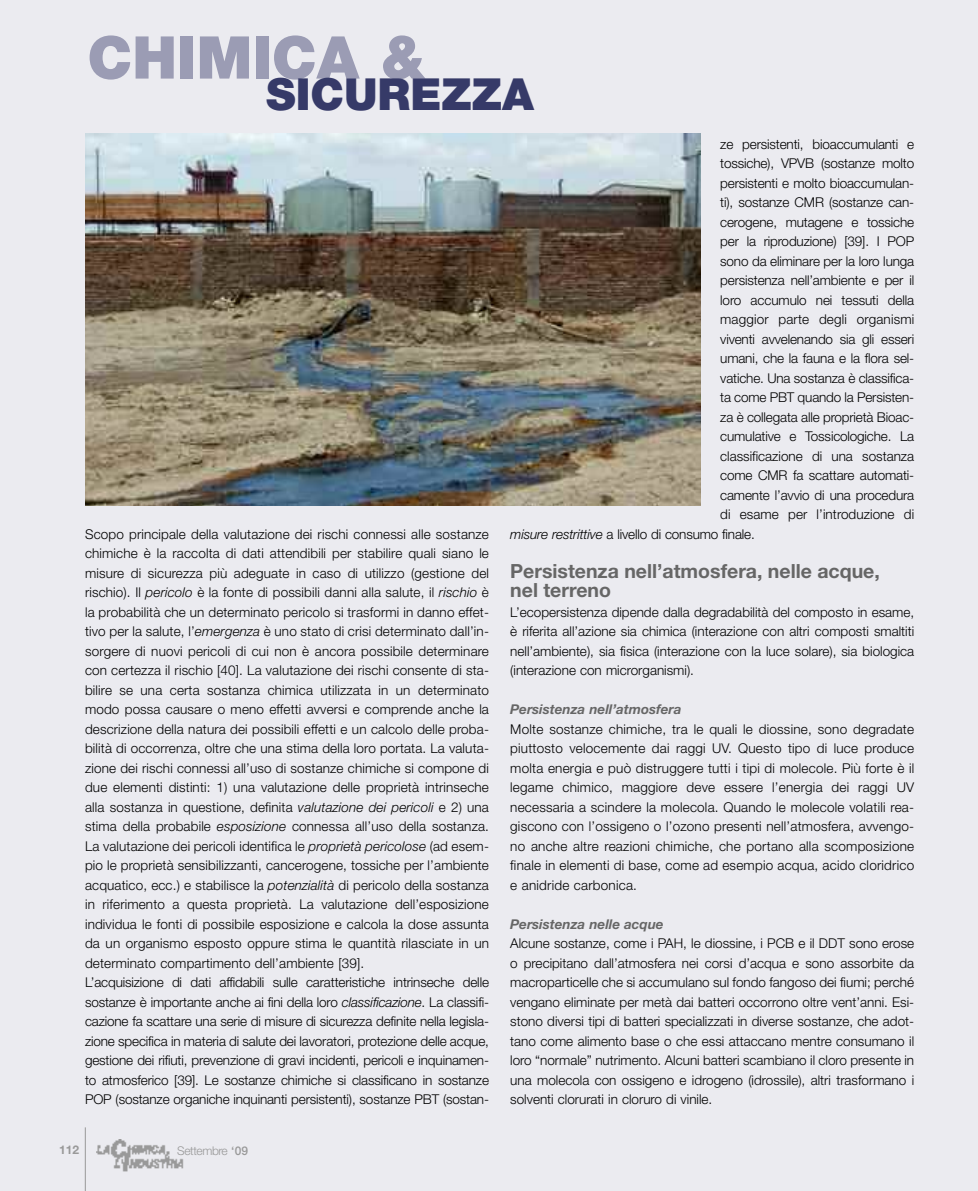
<style>
.page{position:relative;width:978px;height:1191px;background:#ebebf0}
.page>*{position:absolute;margin:0;border:0;box-sizing:border-box;transform-origin:0 0}
.t1{font:900 58.95px "Helvetica Neue";color:#9b9cb4}
.t2{font:900 44.25px "Helvetica Neue";color:#363a68}
.t3{font:700 19.5px/19.5px "Helvetica Neue";color:#666}
.t4{font:300 13.5px/19.5px "Helvetica Neue";letter-spacing:.01em;color:#000;text-align:justify}
.t5{font:300 13.5px "Helvetica Neue";letter-spacing:-.01em;color:#000}
.t6{font:italic 700 13.5px "Helvetica Neue";color:#666}
.t7{font:300 12px "Helvetica Neue";letter-spacing:-.035em;color:#999}
.t8{font:700 12px "Helvetica Neue";color:#999}
.s1{font-style:italic}
.s2{font-weight:500}
</style>
<div class="page">
<hr style="left:85px;top:1127px;width:1px;height:64px;background:#999">
<img style="left:96px;top:1139px;width:88px;height:33px">
<img style="left:85px;top:133px;width:616px;height:372px">
<h1 class="t1" style="left:87px;top:36px;width:339px">CHIMICA &amp;</h1>
<h2 class="t2" style="left:266px;top:78px;width:269px">SICUREZZA</h2>
<p class="t4" style="left:85px;top:525px;width:405px;text-align:left">Scopo principale della valutazione dei rischi connessi alle sostanze chimiche è la raccolta di dati attendibili per stabilire quali siano le misure di sicurezza più adeguate in caso di utilizzo (gestione del rischio). Il <span class="s1">pericolo</span> è la fonte di possibili danni alla salute, il <span class="s1">rischio</span> è la probabilità che un determinato pericolo si trasformi in danno effet&shy;tivo per la salute, l’<span class="s1">emergenza</span> è uno stato di crisi determinato dall’in&shy;sorgere di nuovi pericoli di cui non è ancora possibile determinare con certezza il rischio [40]. La valutazione dei rischi consente di sta&shy;bilire se una certa sostanza chimica utilizzata in un determinato modo possa causare o meno effetti avversi e comprende anche la descrizione della natura dei possibili effetti e un calcolo delle proba&shy;bilità di occorrenza, oltre che una stima della loro portata. La valuta&shy;zione dei rischi connessi all’uso di sostanze chimiche si compone di due elementi distinti: 1) una valutazione delle proprietà intrinseche alla sostanza in questione, definita <span class="s1">valutazione dei pericoli</span> e 2) una stima della probabile <span class="s1">esposizione</span> connessa all’uso della sostanza.<br>La valutazione dei pericoli identifica le <span class="s1">proprietà pericolose</span> (ad esem&shy;pio le proprietà sensibilizzanti, cancerogene, tossiche per l’ambiente acquatico, ecc.) e stabilisce la <span class="s1">potenzialità</span> di pericolo della sostanza in riferimento a questa proprietà. La valutazione dell’esposizione individua le fonti di possibile esposizione e calcola la dose assunta da un organismo esposto oppure stima le quantità rilasciate in un determinato compartimento dell’ambiente [39].<br>L’acquisizione di dati affidabili sulle caratteristiche intrinseche delle sostanze è importante anche ai fini della loro <span class="s1">classificazione</span>. La classifi&shy;cazione fa scattare una serie di misure di sicurezza definite nella legisla&shy;zione specifica in materia di salute dei lavoratori, protezione delle acque, gestione dei rifiuti, prevenzione di gravi incidenti, pericoli e inquinamen&shy;to atmosferico [39]. Le sostanze chimiche si classificano in sostanze POP (sostanze organiche inquinanti persistenti), sostanze PBT (sostan-</p>
<p class="t8" style="left:59px;top:1145px;width:22px">112</p>
<p class="t7" style="left:177px;top:1146px;width:72px">Settembre <span class="s2">‘09</span></p>
<p class="t5" style="left:720px;top:139px;width:195px">ze persistenti, bioaccumulanti e</p>
<p class="t5" style="left:720px;top:158px;width:195px">tossiche), VPVB (sostanze molto</p>
<p class="t5" style="left:720px;top:178px;width:195px">persistenti e molto bioaccumulan-</p>
<p class="t5" style="left:720px;top:197px;width:195px">ti), sostanze CMR (sostanze can-</p>
<p class="t5" style="left:720px;top:217px;width:195px">cerogene, mutagene e tossiche</p>
<p class="t5" style="left:720px;top:236px;width:195px">per la riproduzione) [39]. I POP</p>
<p class="t5" style="left:720px;top:256px;width:195px">sono da eliminare per la loro lunga</p>
<p class="t5" style="left:720px;top:275px;width:195px">persistenza nell’ambiente e per il</p>
<p class="t4" style="left:720px;top:291px;width:195px">loro accumulo nei tessuti della</p>
<p class="t4" style="left:720px;top:311px;width:195px">maggior parte degli organismi</p>
<p class="t5" style="left:720px;top:334px;width:195px">viventi avvelenando sia gli esseri</p>
<p class="t5" style="left:720px;top:353px;width:195px">umani, che la fauna e la flora sel-</p>
<p class="t5" style="left:720px;top:373px;width:195px">vatiche. Una sostanza è classifica-</p>
<p class="t5" style="left:720px;top:392px;width:195px">ta come PBT quando la Persisten-</p>
<p class="t5" style="left:720px;top:412px;width:195px">za è collegata alle proprietà Bioac-</p>
<p class="t5" style="left:720px;top:431px;width:195px">cumulative e Tossicologiche. La</p>
<p class="t4" style="left:720px;top:447px;width:195px">classificazione di una sostanza</p>
<p class="t5" style="left:720px;top:470px;width:195px">come CMR fa scattare automati-</p>
<p class="t5" style="left:720px;top:490px;width:195px">camente l’avvio di una procedura</p>
<p class="t4" style="left:720px;top:506px;width:195px">di esame per l’introduzione di</p>
<p class="t5" style="left:510px;top:529px;width:246px"><span class="s1">misure restrittive</span> a livello di consumo finale.</p>
<h3 class="t3" style="left:510px;top:563px;width:371px">Persistenza nell’atmosfera, nelle acque, nel terreno</h3>
<p class="t4" style="left:510px;top:603px;width:405px">L’ecopersistenza dipende dalla degradabilità del composto in esame, è riferita all’azione sia chimica (interazione con altri composti smaltiti nell’ambiente), sia fisica (interazione con la luce solare), sia biologica (interazione con microrganismi).</p>
<p class="t6" style="left:510px;top:704px;width:173px">Persistenza nell’atmosfera</p>
<p class="t4" style="left:510px;top:720px;width:405px">Molte sostanze chimiche, tra le quali le diossine, sono degradate piuttosto velocemente dai raggi UV. Questo tipo di luce produce molta energia e può distruggere tutti i tipi di molecole. Più forte è il legame chimico, maggiore deve essere l’energia dei raggi UV necessaria a scindere la molecola. Quando le molecole volatili rea&shy;giscono con l’ossigeno o l’ozono presenti nell’atmosfera, avvengo&shy;no anche altre reazioni chimiche, che portano alla scomposizione finale in elementi di base, come ad esempio acqua, acido cloridrico e anidride carbonica.</p>
<p class="t6" style="left:510px;top:919px;width:155px">Persistenza nelle acque</p>
<p class="t4" style="left:510px;top:935px;width:405px">Alcune sostanze, come i PAH, le diossine, i PCB e il DDT sono erose o precipitano dall’atmosfera nei corsi d’acqua e sono assorbite da macroparticelle che si accumulano sul fondo fangoso dei fiumi; perché vengano eliminate per metà dai batteri occorrono oltre vent’anni. Esi&shy;stono diversi tipi di batteri specializzati in diverse sostanze, che adot&shy;tano come alimento base o che essi attaccano mentre consumano il loro “normale” nutrimento. Alcuni batteri scambiano il cloro presente in una molecola con ossigeno e idrogeno (idrossile), altri trasformano i solventi clorurati in cloruro di vinile.</p>
</div>
